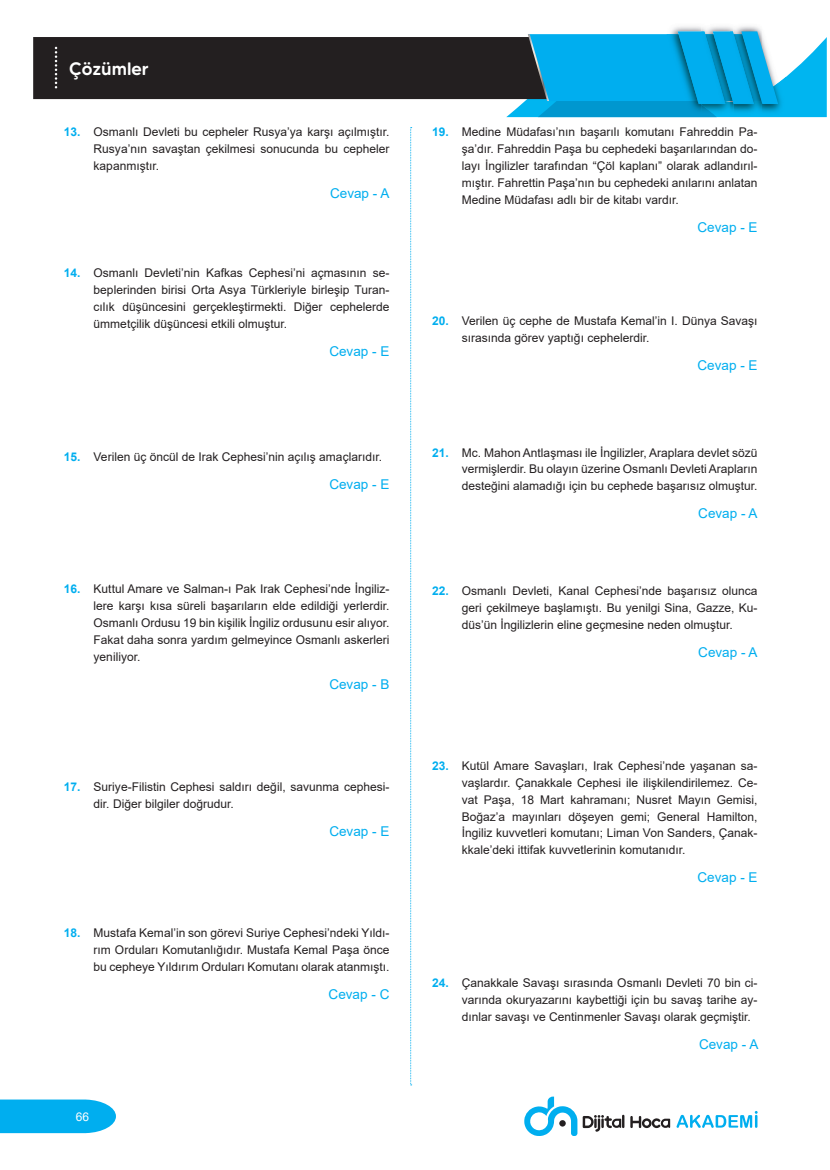
<style>
.page{position:relative;width:830px;height:1170px;background:#fff}
.page>*{position:absolute;margin:0;border:0;box-sizing:border-box;transform-origin:0 0}
.t1{font:500 18px "MADE Tommy Soft";color:#fff}
.CEVAP{font:13.5px "Arial";color:#00aeef}
.t2{font:12px/17px "Arial";color:#231f20;text-align:justify}
.t3{font:12px "Arial";color:#fff}
.s1{font-weight:700;color:#00aeef}
</style>
<div class="page">
<svg style="left:0;top:1099px;width:116px;height:33px;background:#11b3f0"></svg>
<svg style="left:676px;top:1111px;width:81px;height:16px"></svg>
<svg style="left:630px;top:1116px;width:39px;height:12px"></svg>
<svg style="left:524px;top:1096px;width:100px;height:39px"></svg>
<svg style="left:410px;top:127px;width:1px;height:958px"></svg>
<div style="left:33px;top:37px;width:473px;height:62px;background:#231f20"></div>
<svg style="left:506px;top:26px;width:320px;height:91px;background:#2babda"></svg>
<svg style="left:55px;top:47px;width:2px;height:41px"></svg>
<h1 class="t1" style="left:69px;top:57px;width:81px">Çözümler</h1>
<p class="t2" style="left:94px;top:124px;width:297px;text-indent:-30px"><span class="s1">13.</span> Osmanlı Devleti bu cepheler Rusya’ya karşı açılmıştır.<br>Rusya’nın savaştan çekilmesi sonucunda bu cepheler kapanmıştır.</p>
<p class="CEVAP" style="left:330px;top:184px;width:61px">Cevap - A</p>
<p class="t2" style="left:94px;top:264px;width:297px;text-indent:-30px"><span class="s1">14.</span> Osmanlı Devleti’nin Kafkas Cephesi’ni açmasının se&shy;beplerinden birisi Orta Asya Türkleriyle birleşip Turan&shy;cılık düşüncesini gerçekleştirmekti. Diğer cephelerde ümmetçilik düşüncesi etkili olmuştur.</p>
<p class="CEVAP" style="left:329px;top:342px;width:62px">Cevap - E</p>
<p class="t2" style="left:64px;top:447px;width:319px"><span class="s1">15.</span> Verilen üç öncül de Irak Cephesi’nin açılış amaçlarıdır.</p>
<p class="CEVAP" style="left:329px;top:474px;width:62px">Cevap - E</p>
<p class="t2" style="left:94px;top:580px;width:297px;text-indent:-30px"><span class="s1">16.</span> Kuttul Amare ve Salman-ı Pak Irak Cephesi’nde İngiliz&shy;lere karşı kısa süreli başarıların elde edildiği yerlerdir.<br>Osmanlı Ordusu 19 bin kişilik İngiliz ordusunu esir alıyor.<br>Fakat daha sonra yardım gelmeyince Osmanlı askerleri yeniliyor.</p>
<p class="CEVAP" style="left:329px;top:674px;width:62px">Cevap - B</p>
<p class="t2" style="left:94px;top:777px;width:297px;text-indent:-30px"><span class="s1">17.</span> Suriye-Filistin Cephesi saldırı değil, savunma cephesi&shy;dir. Diğer bilgiler doğrudur.</p>
<p class="CEVAP" style="left:329px;top:821px;width:62px">Cevap - E</p>
<p class="t2" style="left:94px;top:924px;width:297px;text-indent:-30px"><span class="s1">18.</span> Mustafa Kemal’in son görevi Suriye Cephesi’ndeki Yıldı&shy;rım Orduları Komutanlığıdır. Mustafa Kemal Paşa önce bu cepheye Yıldırım Orduları Komutanı olarak atanmıştı.</p>
<p class="CEVAP" style="left:328px;top:985px;width:62px">Cevap - C</p>
<p class="t3" style="left:76px;top:1108px;width:15px">66</p>
<p class="t2" style="left:461px;top:124px;width:297px;text-indent:-30px"><span class="s1">19.</span> Medine Müdafası’nın başarılı komutanı Fahreddin Pa&shy;şa’dır. Fahreddin Paşa bu cephedeki başarılarından do&shy;layı İngilizler tarafından “Çöl kaplanı” olarak adlandırıl&shy;mıştır. Fahrettin Paşa’nın bu cephedeki anılarını anlatan Medine Müdafası adlı bir de kitabı vardır.</p>
<p class="CEVAP" style="left:697px;top:218px;width:62px">Cevap - E</p>
<p class="t2" style="left:461px;top:312px;width:297px;text-indent:-30px"><span class="s1">20.</span> Verilen üç cephe de Mustafa Kemal’in I. Dünya Savaşı sırasında görev yaptığı cephelerdir.</p>
<p class="CEVAP" style="left:697px;top:355px;width:62px">Cevap - E</p>
<p class="t2" style="left:461px;top:443px;width:297px;text-indent:-30px"><span class="s1">21.</span> Mc. Mahon Antlaşması ile İngilizler, Araplara devlet sözü vermişlerdir. Bu olayın üzerine Osmanlı Devleti Arapların desteğini alamadığı için bu cephede başarısız olmuştur.</p>
<p class="CEVAP" style="left:698px;top:504px;width:61px">Cevap - A</p>
<p class="t2" style="left:461px;top:582px;width:297px;text-indent:-30px"><span class="s1">22.</span> Osmanlı Devleti, Kanal Cephesi’nde başarısız olunca geri çekilmeye başlamıştı. Bu yenilgi Sina, Gazze, Ku&shy;düs’ün İngilizlerin eline geçmesine neden olmuştur.</p>
<p class="CEVAP" style="left:698px;top:642px;width:61px">Cevap - A</p>
<p class="t2" style="left:461px;top:756px;width:297px;text-indent:-30px"><span class="s1">23.</span> Kutül Amare Savaşları, Irak Cephesi’nde yaşanan sa&shy;vaşlardır. Çanakkale Cephesi ile ilişkilendirilemez. Ce&shy;vat Paşa, 18 Mart kahramanı; Nusret Mayın Gemisi, Boğaz’a mayınları döşeyen gemi; General Hamilton, İngiliz kuvvetleri komutanı; Liman Von Sanders, Çanak&shy;kkale’deki ittifak kuvvetlerinin komutanıdır.</p>
<p class="CEVAP" style="left:697px;top:868px;width:62px">Cevap - E</p>
<p class="t2" style="left:461px;top:973px;width:297px;text-indent:-30px"><span class="s1">24.</span> Çanakkale Savaşı sırasında Osmanlı Devleti 70 bin ci&shy;varında okuryazarını kaybettiği için bu savaş tarihe ay&shy;dınlar savaşı ve Centinmenler Savaşı olarak geçmiştir.</p>
<p class="CEVAP" style="left:698px;top:1034px;width:61px">Cevap - A</p>
</div>
